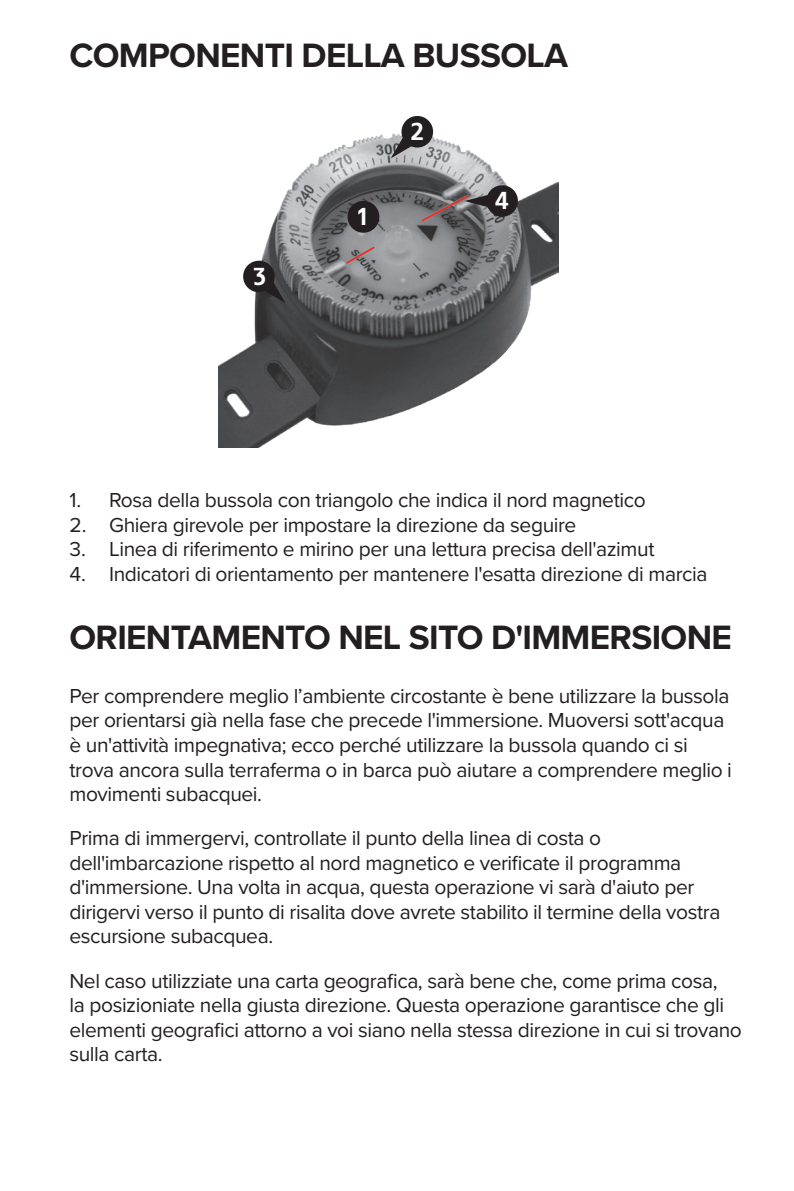
<style>
.page{position:relative;width:794px;height:1191px;background:#fff}
.page>*{position:absolute;margin:0;border:0;box-sizing:border-box;transform-origin:0 0}
.Heading{font:700 35px "Proxima Nova";letter-spacing:-.02em;color:#231f20}
.Index_numbers{font:700 24.5px "Suunto";color:#fff}
.paragraph{font:21px/24.5px "Proxima Nova";letter-spacing:-.02em;color:#231f20}
</style>
<div class="page">
<img style="left:219px;top:134px;width:339px;height:314px">
<svg style="left:242px;top:260px;width:46px;height:45px;background:#555455"></svg>
<div style="left:349px;top:203px;width:28px;height:28px;background:#231f20;border-radius:50%"></div>
<div style="left:347px;top:201px;width:32px;height:32px;border:4px solid #231f20;border-radius:50%"></div>
<svg style="left:388px;top:116px;width:46px;height:45px"></svg>
<svg style="left:420px;top:181px;width:102px;height:42px;background:#6d696b"></svg>
<svg style="left:345px;top:245px;width:31px;height:20px"></svg>
<p class="Heading" style="left:69px;top:30px;width:500px">COMPONENTI DELLA BUSSOLA</p>
<p class="Index_numbers" style="left:253px;top:262px;width:15px">3</p>
<p class="Index_numbers" style="left:355px;top:202px;width:15px">1</p>
<p class="Index_numbers" style="left:410px;top:117px;width:15px">2</p>
<p class="Index_numbers" style="left:495px;top:186px;width:15px">4</p>
<p class="paragraph" style="left:69px;top:487px;width:578px">1. Rosa della bussola con triangolo che indica il nord magnetico</p>
<p class="paragraph" style="left:69px;top:512px;width:508px">2. Ghiera girevole per impostare la direzione da seguire</p>
<p class="paragraph" style="left:69px;top:536px;width:586px">3. Linea di riferimento e mirino per una lettura precisa dell'azimut</p>
<p class="paragraph" style="left:69px;top:561px;width:639px">4. Indicatori di orientamento per mantenere l'esatta direzione di marcia</p>
<p class="Heading" style="left:69px;top:611px;width:664px">ORIENTAMENTO NEL SITO D'IMMERSIONE</p>
<p class="paragraph" style="left:69px;top:683px;width:664px">Per comprendere meglio l’ambiente circostante è bene utilizzare la bussola per orientarsi già nella fase che precede l'immersione. Muoversi sott'acqua è un'attività impegnativa; ecco perché utilizzare la bussola quando ci si trova ancora sulla terraferma o in barca può aiutare a comprendere meglio i movimenti subacquei.</p>
<p class="paragraph" style="left:69px;top:825px;width:652px">Prima di immergervi, controllate il punto della linea di costa o dell'imbarcazione rispetto al nord magnetico e verificate il programma d'immersione. Una volta in acqua, questa operazione vi sarà d'aiuto per dirigervi verso il punto di risalita dove avrete stabilito il termine della vostra escursione subacquea.</p>
<p class="paragraph" style="left:69px;top:967px;width:674px">Nel caso utilizziate una carta geografica, sarà bene che, come prima cosa,<br>la posizioniate nella giusta direzione. Questa operazione garantisce che gli elementi geografici attorno a voi siano nella stessa direzione in cui si trovano sulla carta.</p>
</div>
